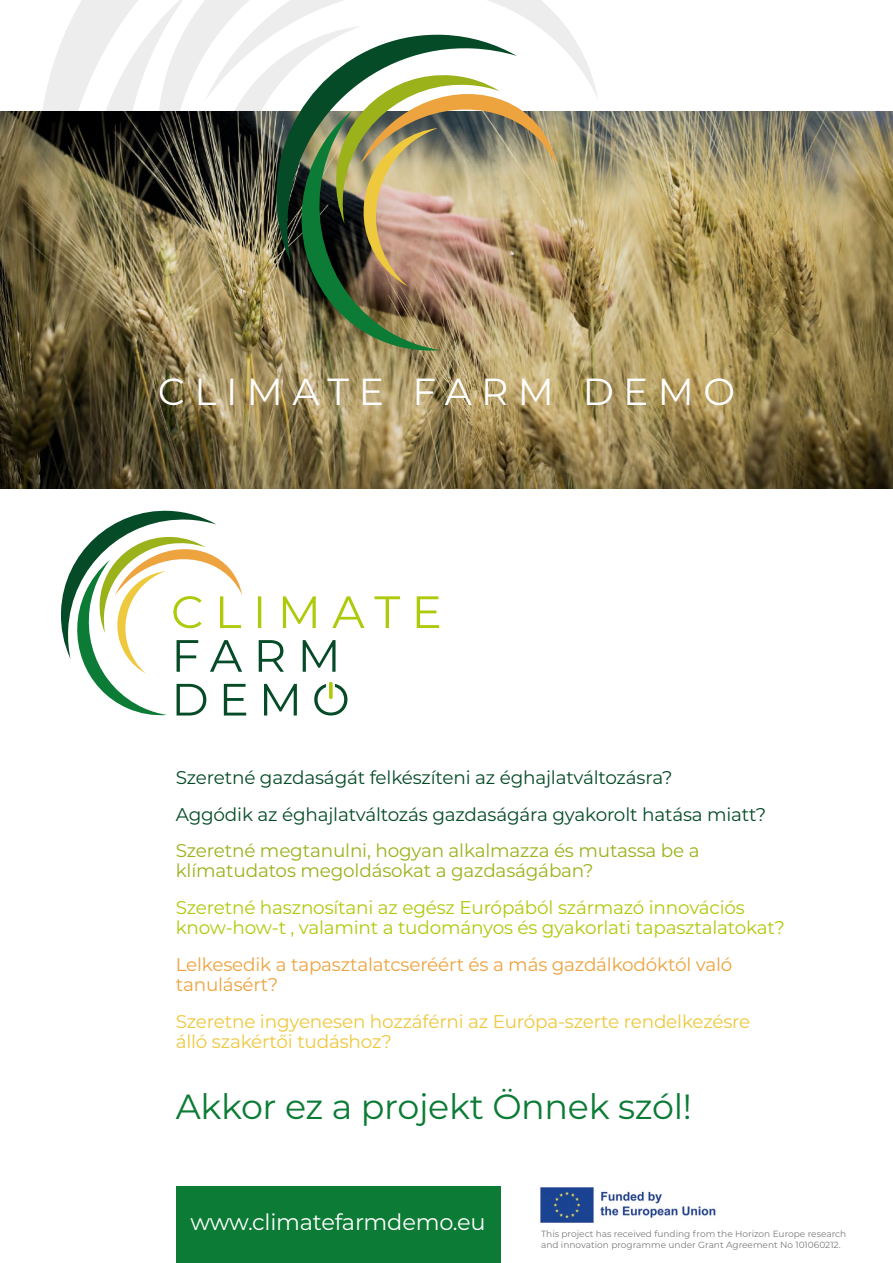
<style>
.page{position:relative;width:893px;height:1263px;background:#fff}
.page>*{position:absolute;margin:0;border:0;box-sizing:border-box;transform-origin:0 0}
.t1{font:37.65px "Montserrat";letter-spacing:.25em;color:#fff}
.t2{font:34.95px "Montserrat";letter-spacing:-.01em;color:#0b7b35}
.t3{font:22.5px "Montserrat";letter-spacing:-.01em;color:#fff}
.t4{font:18.45px/19.8px "Montserrat";letter-spacing:-.01em;color:#afca0b}
.t5{font:18.45px "Montserrat";letter-spacing:-.01em;color:#064b27}
.t6{font:18.45px/19.8px "Montserrat";letter-spacing:-.01em;color:#9bb21b}
.t7{font:18.45px/19.8px "Montserrat";letter-spacing:-.01em;color:#eec83d}
.t8{font:18.45px/19.8px "Montserrat";letter-spacing:-.01em;color:#eda33e}
.t9{font:9px/10.8px "Montserrat";color:#7c7b7b}
</style>
<div class="page">
<svg style="left:52px;top:0;width:104px;height:111px;fill:#ededed"></svg>
<svg style="left:156px;top:0;width:49px;height:111px;fill:#f3f3f3"></svg>
<svg style="left:189px;top:26px;width:16px;height:85px"></svg>
<svg style="left:60px;top:510px;width:379px;height:206px"></svg>
<img style="left:0;top:111px;width:893px;height:378px">
<img style="left:205px;top:0;width:393px;height:352px">
<div style="left:176px;top:1187px;width:324px;height:76px;background:#0b7b35"></div>
<img style="left:539px;top:1186px;width:177px;height:37px">
<p class="t1" style="left:158px;top:366px;width:579px">CLIMATE FARM DEMO</p>
<p class="t5" style="left:176px;top:764px;width:498px">Szeretné gazdaságát felkészíteni az éghajlatváltozásra?</p>
<p class="t5" style="left:176px;top:801px;width:592px">Aggódik az éghajlatváltozás gazdaságára gyakorolt hatása miatt?</p>
<p class="t6" style="left:176px;top:840px;width:525px">Szeretné megtanulni, hogyan alkalmazza és mutassa be a klímatudatos megoldásokat a gazdaságában?</p>
<p class="t4" style="left:176px;top:897px;width:611px">Szeretné hasznosítani az egész Európából származó innovációs know-how-t , valamint a tudományos és gyakorlati tapasztalatokat?</p>
<p class="t8" style="left:176px;top:954px;width:558px">Lelkesedik a tapasztalatcseréért és a más gazdálkodóktól való tanulásért?</p>
<p class="t7" style="left:176px;top:1011px;width:576px">Szeretne ingyenesen hozzáférni az Európa-szerte rendelkezésre álló szakértői tudáshoz?</p>
<p class="t2" style="left:176px;top:1082px;width:517px">Akkor ez a projekt Önnek szól!</p>
<p class="t3" style="left:190px;top:1207px;width:297px">www.climatefarmdemo.eu</p>
<p class="t9" style="left:541px;top:1228px;width:307px">This project has received funding from the Horizon Europe research and innovation programme under Grant Agreement No 101060212.</p>
</div>
